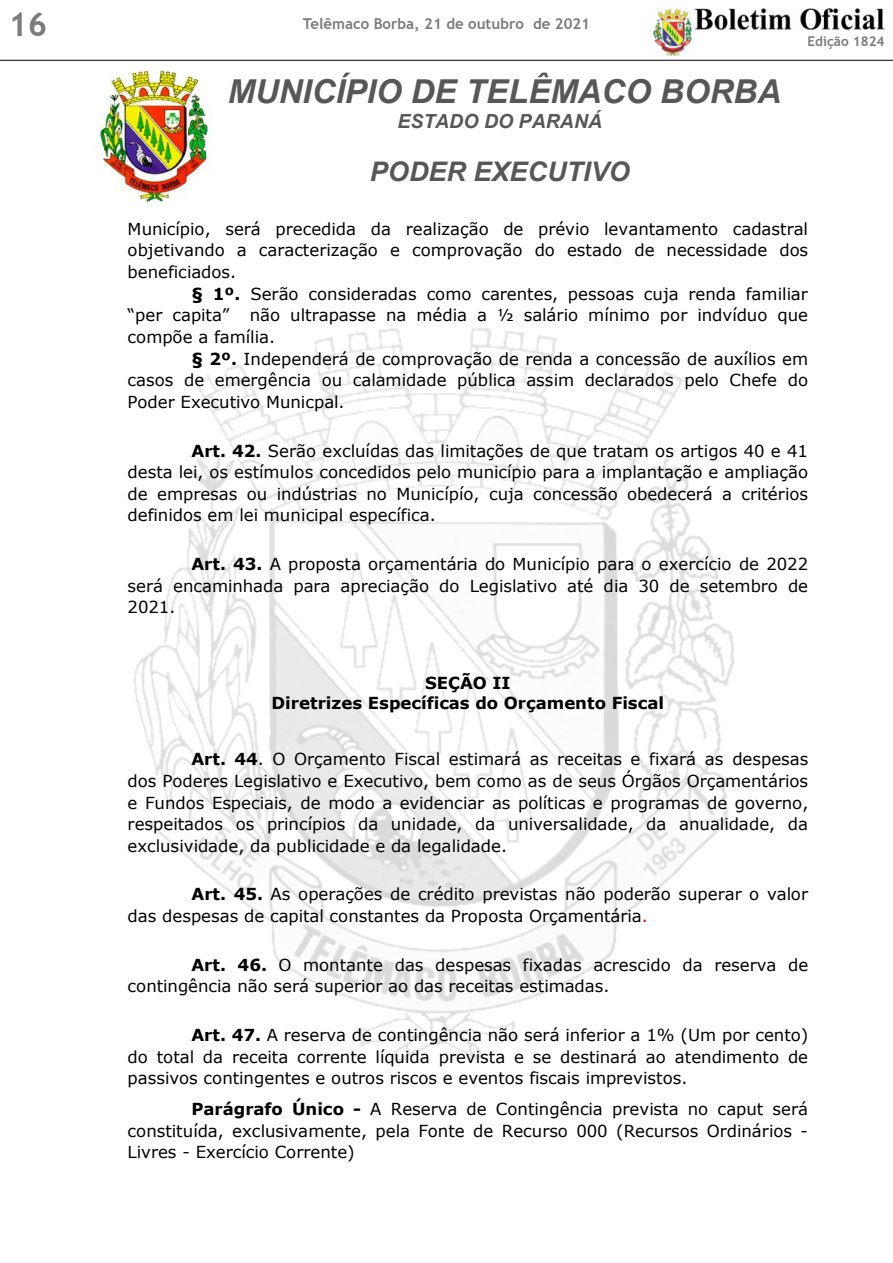
<style>
.page{position:relative;width:893px;height:1263px;background:#fff}
.page>*{position:absolute;margin:0;border:0;box-sizing:border-box;transform-origin:0 0}
.t1{font:italic 700 33px "Arial";color:#575756}
.t2{font:700 33px "Trebuchet MS";color:#7c7b7b}
.t3{font:italic 700 27px "Arial";color:#575756}
.t4{font:italic 700 19.5px "Arial";color:#575756}
.t5{font:16.5px/21.6px "Verdana";letter-spacing:-.005em;color:#000;text-align:justify}
.t6{font:700 16.5px/20.1px "Verdana";color:#000;text-align:center}
.t7{font:700 15px "Trebuchet MS";color:#7c7b7b}
.t8{font:700 13.5px "Trebuchet MS";color:#7c7b7b}
.s1{font-weight:700}
.s2{color:#f00}
</style>
<div class="page">
<img style="left:653px;top:9px;width:43px;height:47px">
<img style="left:693px;top:8px;width:191px;height:21px">
<hr style="left:0;top:60px;width:893px;height:1px;background:#000">
<img style="left:99px;top:65px;width:114px;height:138px">
<img style="left:133px;top:328px;width:601px;height:734px">
<h1 class="t2" style="left:9px;top:3px;width:40px">16</h1>
<p class="t7" style="left:303px;top:14px;width:289px">Telêmaco Borba, 21 de outubro de 2021</p>
<p class="t8" style="left:807px;top:33px;width:79px">Edição 1824</p>
<h1 class="t1" style="left:228px;top:69px;width:555px">MUNICÍPIO DE TELÊMACO BORBA</h1>
<p class="t4" style="left:397px;top:108px;width:206px">ESTADO DO PARANÁ</p>
<h2 class="t3" style="left:370px;top:154px;width:261px">PODER EXECUTIVO</h2>
<p class="t5" style="left:128px;top:218px;width:682px">Município, será precedida da realização de prévio levantamento cadastral objetivando a caracterização e comprovação do estado de necessidade dos beneficiados.</p>
<p class="t5" style="left:128px;top:283px;width:682px;text-indent:64px"><span class="s1">§ 1º.</span> Serão consideradas como carentes, pessoas cuja renda familiar “per capita” não ultrapasse na média a ½ salário mínimo por indvíduo que compõe a família.</p>
<p class="t5" style="left:128px;top:348px;width:682px;text-indent:64px"><span class="s1">§ 2º.</span> Independerá de comprovação de renda a concessão de auxílios em casos de emergência ou calamidade pública assim declarados pelo Chefe do Poder Executivo Municpal.</p>
<p class="t5" style="left:128px;top:440px;width:682px;text-indent:64px"><span class="s1">Art. 42.</span> Serão excluídas das limitações de que tratam os artigos 40 e 41 desta lei, os estímulos concedidos pelo município para a implantação e ampliação de empresas ou indústrias no Municípío, cuja concessão obedecerá a critérios definidos em lei municipal específica.</p>
<p class="t5" style="left:128px;top:553px;width:682px;text-indent:64px"><span class="s1">Art. 43.</span> A proposta orçamentária do Município para o exercício de 2022 será encaminhada para apreciação do Legislativo até dia 30 de setembro de 2021.</p>
<p class="t6" style="left:272px;top:673px;width:394px">SEÇÃO II<br>Diretrizes Específicas do Orçamento Fiscal</p>
<p class="t5" style="left:128px;top:748px;width:682px;text-indent:64px"><span class="s1">Art. 44</span>. O Orçamento Fiscal estimará as receitas e fixará as despesas dos Poderes Legislativo e Executivo, bem como as de seus Órgãos Orçamentários e Fundos Especiais, de modo a evidenciar as políticas e programas de governo, respeitados os princípios da unidade, da universalidade, da anualidade, da exclusividade, da publicidade e da legalidade.</p>
<p class="t5" style="left:128px;top:883px;width:682px;text-indent:64px"><span class="s1">Art. 45.</span> As operações de crédito previstas não poderão superar o valor das despesas de capital constantes da Proposta Orçamentária<span class="s2">.</span></p>
<p class="t5" style="left:128px;top:954px;width:682px;text-indent:64px"><span class="s1">Art. 46.</span> O montante das despesas fixadas acrescido da reserva de contingência não será superior ao das receitas estimadas.</p>
<p class="t5" style="left:128px;top:1024px;width:682px;text-indent:64px"><span class="s1">Art. 47.</span> A reserva de contingência não será inferior a 1% (Um por cento) do total da receita corrente líquida prevista e se destinará ao atendimento de passivos contingentes e outros riscos e eventos fiscais imprevistos.</p>
<p class="t5" style="left:128px;top:1098px;width:682px;text-indent:64px"><span class="s1">Parágrafo Único -</span> A Reserva de Contingência prevista no caput será constituída, exclusivamente, pela Fonte de Recurso 000 (Recursos Ordinários - Livres - Exercício Corrente)</p>
</div>
